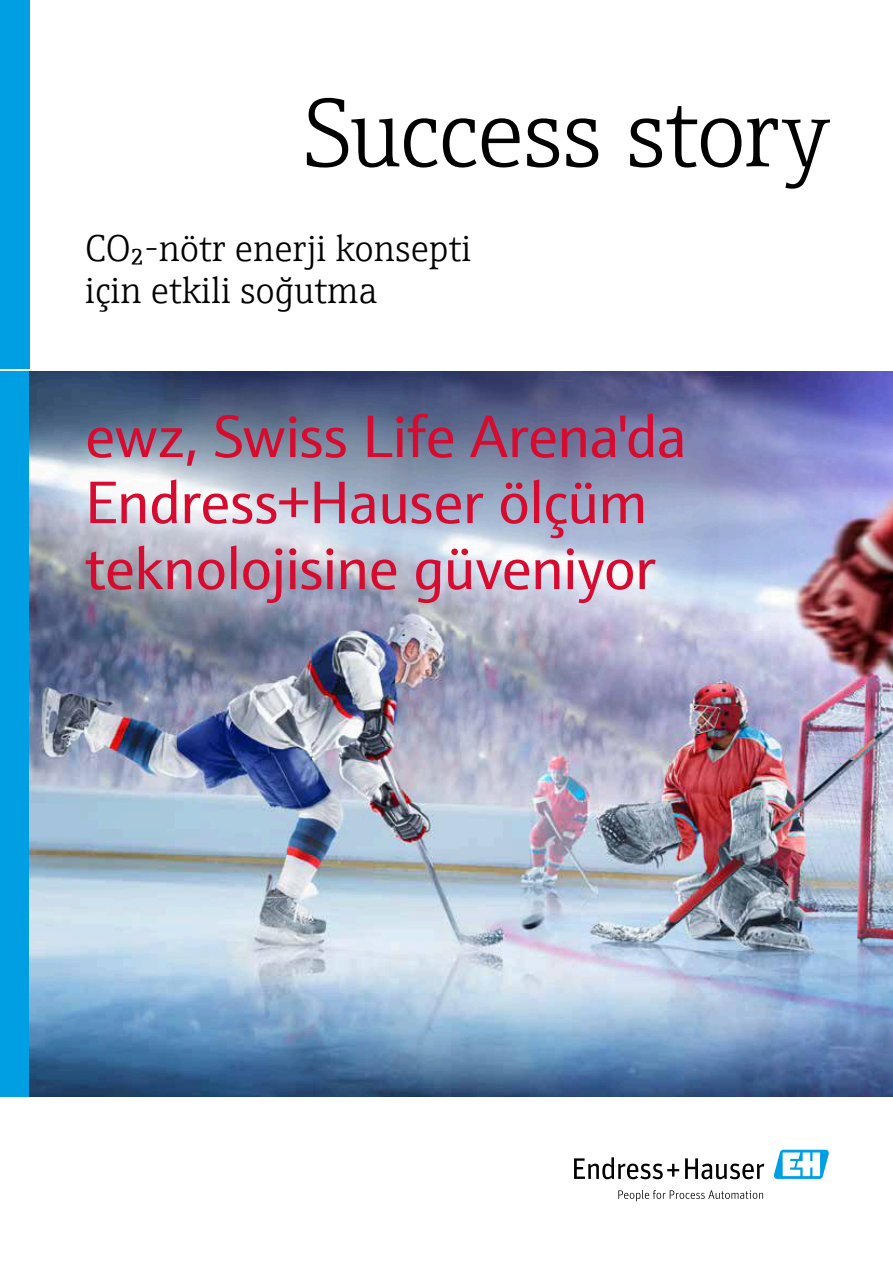
<style>
.page{position:relative;width:893px;height:1263px;background:#fff}
.page>*{position:absolute;margin:0;border:0;box-sizing:border-box;transform-origin:0 0}
.t1{font:300 97.5px "E+H Serif";letter-spacing:-.015em;color:#000}
.t2{font:60px "E+H Sans";letter-spacing:-.015em;color:#d50c2f}
.t3{font:300 37.5px "E+H Serif";color:#000}
</style>
<div class="page">
<svg style="left:574px;top:1157px;width:105px;height:22px"></svg>
<svg style="left:685px;top:1158px;width:79px;height:21px"></svg>
<svg style="left:618px;top:1190px;width:145px;height:11px"></svg>
<svg style="left:773px;top:1150px;width:56px;height:29px"></svg>
<div style="left:0;top:0;width:30px;height:369px;background:#009ee3"></div>
<div style="left:0;top:371px;width:30px;height:725px;background:#009ee3"></div>
<img style="left:30px;top:371px;width:863px;height:725px">
<img style="left:34px;top:372px;width:849px;height:263px">
<p class="t1" style="left:305px;top:88px;width:526px">Success story</p>
<p class="t3" style="left:85px;top:231px;width:388px">CO₂-nötr enerji konsepti</p>
<p class="t3" style="left:85px;top:273px;width:294px">için etkili soğutma</p>
<p class="t2" style="left:85px;top:409px;width:604px">ewz, Swiss Life Arena'da</p>
<p class="t2" style="left:85px;top:475px;width:564px">Endress+Hauser ölçüm</p>
<p class="t2" style="left:85px;top:541px;width:572px">teknolojisine güveniyor</p>
</div>
